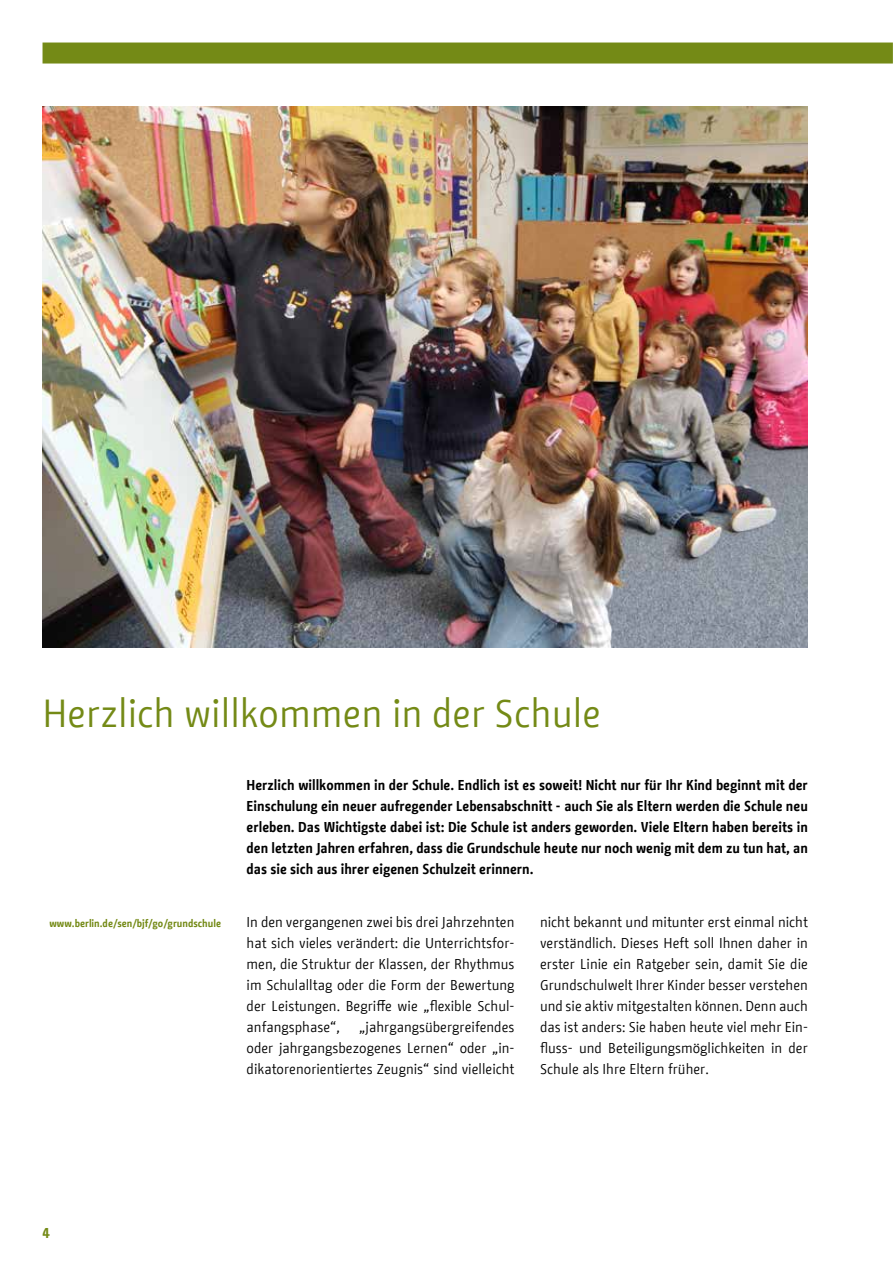
<style>
.page{position:relative;width:893px;height:1263px;background:#fff}
.page>*{position:absolute;margin:0;border:0;box-sizing:border-box;transform-origin:0 0}
.t1{font:39px "BMF Change";color:#748a16}
.t2{font:14.25px/21px "BMF Change";color:#000;text-align:justify}
.t3{font:700 14.25px/21px "BMF Change";color:#000;text-align:justify}
.t4{font:700 14.25px "BMF Change";color:#748a16}
.t5{font:700 10.5px "BMF Change";color:#748a16}
</style>
<div class="page">
<div style="left:53px;top:43px;width:829px;height:21px;background:#748a16"></div>
<img style="left:43px;top:106px;width:765px;height:542px">
<h1 class="t1" style="left:43px;top:685px;width:560px">Herzlich willkommen in der Schule</h1>
<p class="t5" style="left:49px;top:916px;width:173px">www.berlin.de/sen/bjf/go/grundschule</p>
<p class="t3" style="left:247px;top:775px;width:563px">Herzlich willkommen in der Schule. Endlich ist es soweit! Nicht nur für Ihr Kind beginnt mit der Einschulung ein neuer aufregender Lebensabschnitt - auch Sie als Eltern werden die Schule neu erleben. Das Wichtigste dabei ist: Die Schule ist anders geworden. Viele Eltern haben bereits in den letzten Jahren erfahren, dass die Grundschule heute nur noch wenig mit dem zu tun hat, an das sie sich aus ihrer eigenen Schulzeit erinnern.</p>
<p class="t2" style="left:247px;top:911px;width:269px">In den vergangenen zwei bis drei Jahrzehnten hat sich vieles verändert: die Unterrichtsfor&shy;men, die Struktur der Klassen, der Rhythmus im Schulalltag oder die Form der Bewertung der Leistungen. Begriffe wie „flexible Schul&shy;anfangsphase“,</p>
<p class="t2" style="left:540px;top:911px;width:269px">nicht bekannt und mitunter erst einmal nicht verständlich. Dieses Heft soll Ihnen daher in erster Linie ein Ratgeber sein, damit Sie die Grundschulwelt Ihrer Kinder besser verstehen und sie aktiv mitgestalten können. Denn auch das ist anders: Sie haben heute viel mehr Ein&shy;fluss- und Beteiligungsmöglichkeiten in der Schule als Ihre Eltern früher.</p>
<p class="t2" style="left:247px;top:1016px;width:269px;text-indent:113px">„jahrgangsübergreifendes oder jahrgangsbezogenes Lernen“ oder „in&shy;dikatorenorientiertes Zeugnis“ sind vielleicht</p>
<p class="t4" style="left:43px;top:1223px;width:9px">4</p>
</div>
